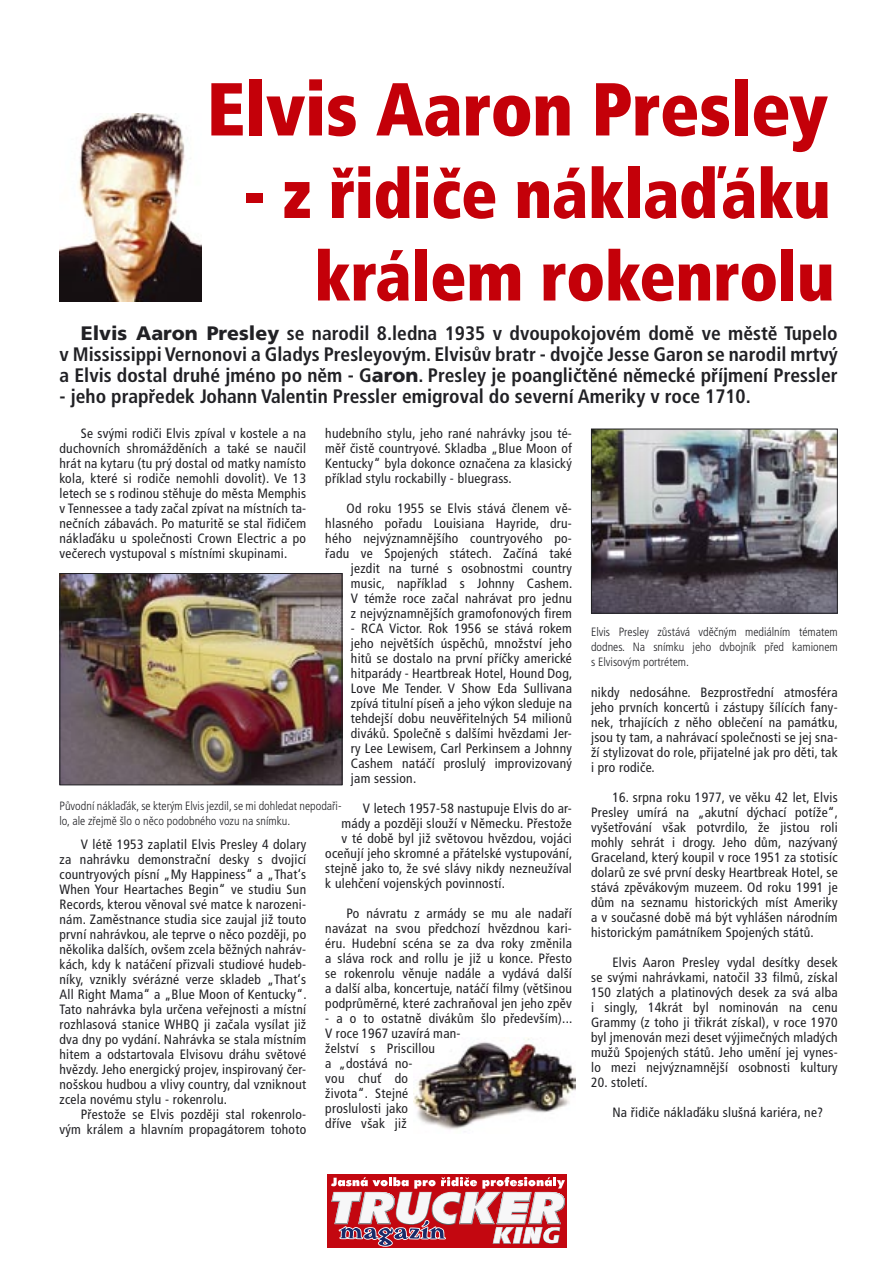
<style>
.page{position:relative;width:893px;height:1263px;background:#fff}
.page>*{position:absolute;margin:0;border:0;box-sizing:border-box;transform-origin:0 0}
.t1{font:900 condensed 74.85px "Frutiger CE";letter-spacing:-.005em;color:#c40009;scale:.95 1}
.t2{font:900 condensed 69px/82.5px "Frutiger CE";letter-spacing:-.005em;color:#c40009;text-align:right;scale:.95 1}
.t3{font:700 condensed 19.5px/21px "Frutiger CE";color:#212125;text-align:justify}
.t4{font:condensed 13.5px/15px "Frutiger CE";letter-spacing:.02em;color:#212125;text-align:justify}
.t5{font:300 condensed 12px/15px "Frutiger CE";color:#212125;text-align:justify}
.s1{font-weight:900;font-stretch:normal}
</style>
<div class="page">
<img style="left:60px;top:113px;width:141px;height:189px">
<img style="left:593px;top:431px;width:243px;height:181px">
<div style="left:591px;top:429px;width:247px;height:185px;border:1px solid #212125"></div>
<img style="left:414px;top:1038px;width:162px;height:92px">
<img style="left:62px;top:575px;width:278px;height:208px">
<div style="left:60px;top:573px;width:282px;height:212px;border:1px solid #212125"></div>
<div style="left:327px;top:1174px;width:240px;height:73px;background:#c30710"></div>
<svg style="left:331px;top:1177px;width:234px;height:70px"></svg>
<p class="t1" style="left:207px;top:67px;width:656px">Elvis Aaron Presley</p>
<p class="t2" style="left:244px;top:154px;width:623px">- z řidiče náklaďáku králem rokenrolu</p>
<p class="t3" style="left:60px;top:323px;width:780px;text-indent:21px"><span class="s1">Elvis Aaron Presley</span> se narodil 8.ledna 1935 v dvoupokojovém domě ve městě Tupelo v Mississippi Vernonovi a Gladys Presleyovým. Elvisův bratr - dvojče Jesse Garon se narodil mrtvý a Elvis dostal druhé jméno po něm - G<span class="s1">aron</span>. Presley je poangličtěné německé příjmení Pressler</p>
<p class="t3" style="left:60px;top:386px;width:693px">- jeho prapředek Johann Valentin Pressler emigroval do severní Ameriky v roce 1710.</p>
<p class="t4" style="left:60px;top:425px;width:248px;text-indent:21px">Se svými rodiči Elvis zpíval v kostele a na duchovních shromážděních a také se naučil hrát na kytaru (tu prý dostal od matky namísto kola, které si rodiče nemohli dovolit). Ve 13 letech se s rodinou stěhuje do města Memphis v Tennessee a tady začal zpívat na místních ta&shy;nečních zábavách. Po maturitě se stal řidičem náklaďáku u společnosti Crown Electric a po večerech vystupoval s místními skupinami.</p>
<p class="t4" style="left:325px;top:425px;width:248px">hudebního stylu, jeho rané nahrávky jsou té&shy;měř čistě countryové. Skladba „Blue Moon of Kentucky“ byla dokonce označena za klasický příklad stylu rockabilly - bluegrass.</p>
<p class="t4" style="left:325px;top:500px;width:249px;text-align:right">Od roku 1955 se Elvis stává členem vě&shy;hlasného pořadu Louisiana Hayride, dru&shy;hého nejvýznamnějšího countryového po&shy;řadu ve Spojených státech. Začíná také jezdit na turné s osobnostmi country music, například s Johnny Cashem.<br>V témže roce začal nahrávat pro jednu<br>z nejvýznamnějších gramofonových firem</p>
<p class="t4" style="left:351px;top:620px;width:223px">- RCA Victor. Rok 1956 se stává rokem jeho největších úspěchů, množství jeho hitů se dostalo na první příčky americké hitparády - Heartbreak Hotel, Hound Dog, Love Me Tender. V Show Eda Sullivana zpívá titulní píseň a jeho výkon sleduje na tehdejší dobu neuvěřitelných 54 milionů diváků. Společně s dalšími hvězdami Jer&shy;ry Lee Lewisem, Carl Perkinsem a Johnny Cashem natáčí proslulý improvizovaný jam session.</p>
<p class="t4" style="left:363px;top:800px;width:211px">V letech 1957-58 nastupuje Elvis do ar-</p>
<p class="t4" style="left:342px;top:815px;width:232px">mády a později slouží v Německu. Přestože</p>
<p class="t4" style="left:342px;top:830px;width:232px">v té době byl již světovou hvězdou, vojáci</p>
<p class="t4" style="left:325px;top:845px;width:249px">oceňují jeho skromné a přátelské vystupování,</p>
<p class="t4" style="left:325px;top:860px;width:248px">stejně jako to, že své slávy nikdy nezneužíval</p>
<p class="t4" style="left:325px;top:875px;width:181px">k ulehčení vojenských povinností.</p>
<p class="t4" style="left:325px;top:905px;width:248px;text-indent:21px">Po návratu z armády se mu ale nadaří navázat na svou předchozí hvězdnou kari&shy;éru. Hudební scéna se za dva roky změnila a sláva rock and rollu je již u konce. Přesto se rokenrolu věnuje nadále a vydává další a další alba, koncertuje, natáčí filmy (většinou podprůměrné, které zachraňoval jen jeho zpěv</p>
<p class="t4" style="left:325px;top:1010px;width:249px;text-align:left">- a o to ostatně divákům šlo především)...<br>V roce 1967 uzavírá man-<br>želství s Priscillou<br>a „dostává no-<br>vou chuť do<br>života“. Stejné<br>proslulosti jako<br>dříve však již</p>
<p class="t5" style="left:60px;top:798px;width:284px">Původní náklaďák, se kterým Elvis jezdil, se mi dohledat nepodaři&shy;lo, ale zřejmě šlo o něco podobného vozu na snímku.</p>
<p class="t4" style="left:60px;top:837px;width:249px;text-indent:21px">V létě 1953 zaplatil Elvis Presley 4 dolary za nahrávku demonstrační desky s dvojicí countryových písní „My Happiness“ a „That‘s When Your Heartaches Begin“ ve studiu Sun Records, kterou věnoval své matce k narozeni&shy;nám. Zaměstnance studia sice zaujal již touto první nahrávkou, ale teprve o něco později, po několika dalších, ovšem zcela běžných nahráv&shy;kách, kdy k natáčení přizvali studiové hudeb&shy;níky, vznikly svérázné verze skladeb „That‘s All Right Mama“ a „Blue Moon of Kentucky“.<br>Tato nahrávka byla určena veřejnosti a místní rozhlasová stanice WHBQ ji začala vysílat již dva dny po vydání. Nahrávka se stala místním hitem a odstartovala Elvisovu dráhu světové hvězdy. Jeho energický projev, inspirovaný čer&shy;nošskou hudbou a vlivy country, dal vzniknout zcela novému stylu - rokenrolu.</p>
<p class="t4" style="left:60px;top:1107px;width:248px;text-align:right">Přestože se Elvis později stal rokenrolo&shy;vým králem a hlavním propagátorem tohoto</p>
<p class="t5" style="left:591px;top:624px;width:248px">Elvis Presley zůstává vděčným mediálním tématem dodnes. Na snímku jeho dvbojník před kamionem s Elvisovým portrétem.</p>
<p class="t4" style="left:591px;top:684px;width:249px">nikdy nedosáhne. Bezprostřední atmosféra jeho prvních koncertů i zástupy šílících fany&shy;nek, trhajících z něho oblečení na památku, jsou ty tam, a nahrávací společnosti se jej sna&shy;ží stylizovat do role, přijatelné jak pro děti, tak i pro rodiče.</p>
<p class="t4" style="left:591px;top:789px;width:249px;text-indent:21px">16. srpna roku 1977, ve věku 42 let, Elvis Presley umírá na „akutní dýchací potíže“, vyšetřování však potvrdilo, že jistou roli mohly sehrát i drogy. Jeho dům, nazývaný Graceland, který koupil v roce 1951 za stotisíc dolarů ze své první desky Heartbreak Hotel, se stává zpěvákovým muzeem. Od roku 1991 je dům na seznamu historických míst Ameriky a v současné době má být vyhlášen národním historickým památníkem Spojených států.</p>
<p class="t4" style="left:591px;top:954px;width:248px;text-indent:21px">Elvis Aaron Presley vydal desítky desek se svými nahrávkami, natočil 33 filmů, získal 150 zlatých a platinových desek za svá alba i singly, 14krát byl nominován na cenu Grammy (z toho ji třikrát získal), v roce 1970 byl jmenován mezi deset výjimečných mladých mužů Spojených států. Jeho umění jej vynes&shy;lo mezi nejvýznamnější osobnosti kultury</p>
<p class="t4" style="left:591px;top:1074px;width:58px">20. století.</p>
<p class="t4" style="left:612px;top:1104px;width:212px">Na řidiče náklaďáku slušná kariéra, ne?</p>
</div>
